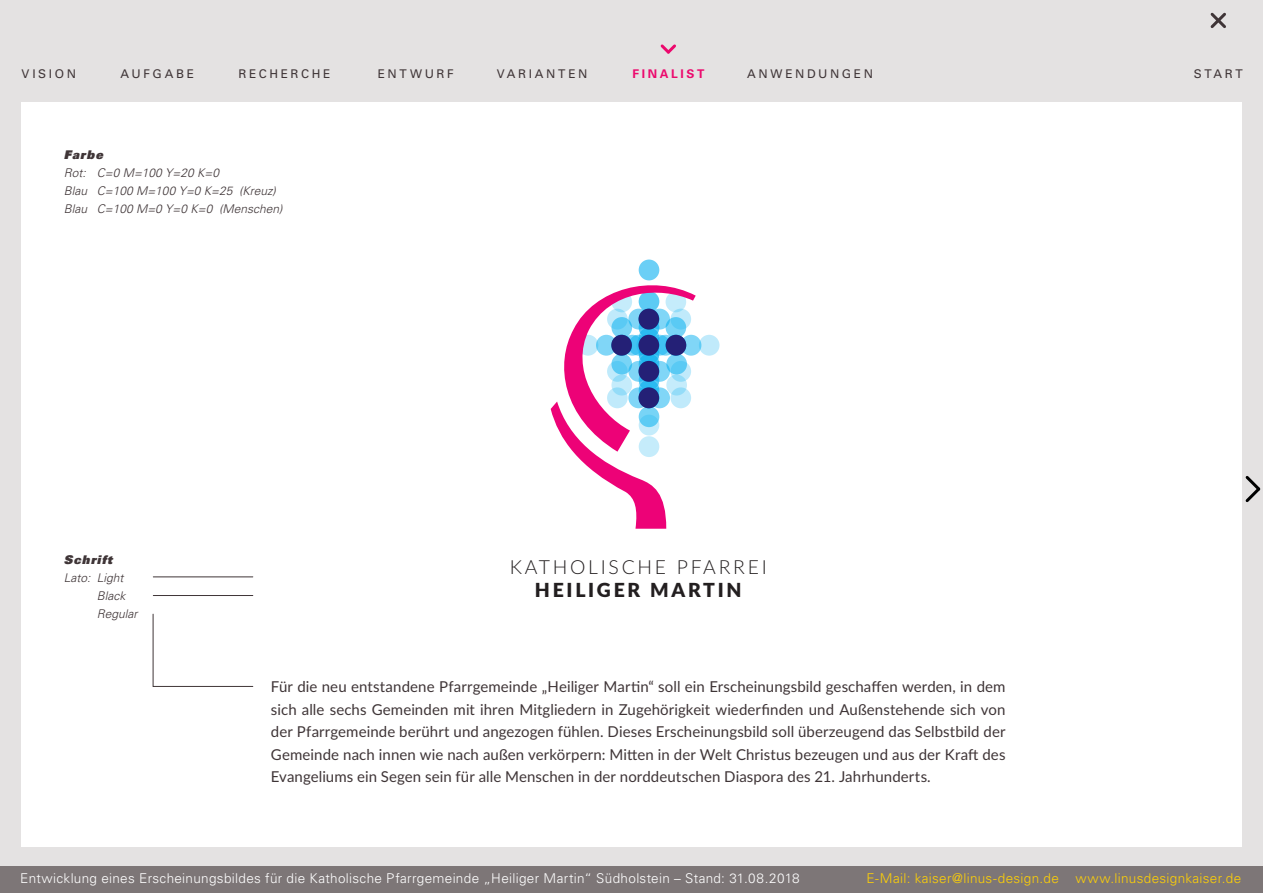
<style>
.page{position:relative;width:1263px;height:893px;background:#fff}
.page>*{position:absolute;margin:0;border:0;box-sizing:border-box;transform-origin:0 0}
.t1{font:300 19.35px "Lato";letter-spacing:.14em;color:#231f20}
.t2{font:900 19.35px "Lato";letter-spacing:.14em;color:#231f20}
.t3{font:15px/22.5px "Lato";letter-spacing:.005em;color:#3f3537;text-align:justify}
.t4{font:300 13.5px "Univers";letter-spacing:.025em;color:#fff}
.t5{font:300 13.5px "Univers";letter-spacing:.025em;color:#fed006}
.t6{font:italic 300 12px/18px "Univers";color:#3f3537}
.t7{font:12px "Univers";letter-spacing:.22em;color:#3f3537}
.t8{font:italic 900 12px "Univers";letter-spacing:.08em;color:#3f3537}
.t9{font:700 12px "Univers";color:#ec096d}
</style>
<div class="page">
<div style="left:0;top:865px;width:1263px;height:28px;background:#7d7677"></div>
<div style="left:0;top:0;width:1263px;height:865px;background:#e4e2e2"></div>
<div style="left:21px;top:102px;width:1221px;height:744px;background:#fff"></div>
<svg style="left:1210px;top:12px;width:16px;height:16px"></svg>
<svg style="left:660px;top:44px;width:16px;height:10px"></svg>
<svg style="left:1245px;top:476px;width:16px;height:27px"></svg>
<hr style="left:153px;top:577px;width:100px;height:1px;background:#3f3537">
<hr style="left:153px;top:595px;width:100px;height:1px;background:#3f3537">
<svg style="left:153px;top:614px;width:100px;height:73px"></svg>
<div style="left:681px;top:335px;width:20px;height:21px;background:#80d6f7;border-radius:50%"></div>
<div style="left:699px;top:335px;width:20px;height:21px;background:#c0eafb;border-radius:50%"></div>
<div style="left:639px;top:260px;width:20px;height:20px;background:#6bcff6;border-radius:50%"></div>
<svg style="left:551px;top:273px;width:145px;height:256px"></svg>
<p class="t7" style="left:22px;top:66px;width:56px">VISION</p>
<p class="t7" style="left:121px;top:66px;width:75px">AUFGABE</p>
<p class="t7" style="left:238px;top:66px;width:94px">RECHERCHE</p>
<p class="t7" style="left:378px;top:66px;width:78px">ENTWURF</p>
<p class="t7" style="left:497px;top:66px;width:92px">VARIANTEN</p>
<p class="t9" style="left:633px;top:66px;width:11px">FINALI</p>
<p class="t9" style="left:686px;top:66px;width:19px">ST</p>
<p class="t7" style="left:747px;top:66px;width:127px">ANWENDUNGEN</p>
<p class="t8" style="left:64px;top:146px;width:41px">Farbe</p>
<p class="t6" style="left:64px;top:163px;width:220px">Rot: C=0 M=100 Y=20 K=0<br>Blau C=100 M=100 Y=0 K=25 (Kreuz)<br>Blau C=100 M=0 Y=0 K=0 (Menschen)</p>
<p class="t8" style="left:64px;top:551px;width:50px">Schrift</p>
<p class="t6" style="left:97px;top:568px;width:42px;text-indent:-33px">Lato: Light<br>Black<br>Regular</p>
<p class="t1" style="left:510px;top:554px;width:258px">KATHOLISCHE PFARREI</p>
<p class="t2" style="left:535px;top:576px;width:208px">HEILIGER MARTIN</p>
<p class="t3" style="left:271px;top:675px;width:736px">Für die neu entstandene Pfarrgemeinde „Heiliger Martin“ soll ein Erscheinungsbild geschaffen werden, in dem sich alle sechs Gemeinden mit ihren Mitgliedern in Zugehörigkeit wiederfinden und Außenstehende sich von der Pfarrgemeinde berührt und angezogen fühlen. Dieses Erscheinungsbild soll überzeugend das Selbstbild der Gemeinde nach innen wie nach außen verkörpern: Mitten in der Welt Christus bezeugen und aus der Kraft des Evangeliums ein Segen sein für alle Menschen in der norddeutschen Diaspora des 21. Jahrhunderts.</p>
<p class="t7" style="left:1194px;top:66px;width:51px">START</p>
<p class="t4" style="left:20px;top:870px;width:781px">Entwicklung eines Erscheinungsbildes für die Katholische Pfarrgemeinde „Heiliger Martin“ Südholstein – Stand: 31.08.2018</p>
<p class="t5" style="left:866px;top:870px;width:376px">E-Mail: kaiser@linus-design.de www.linusdesignkaiser.de</p>
</div>
